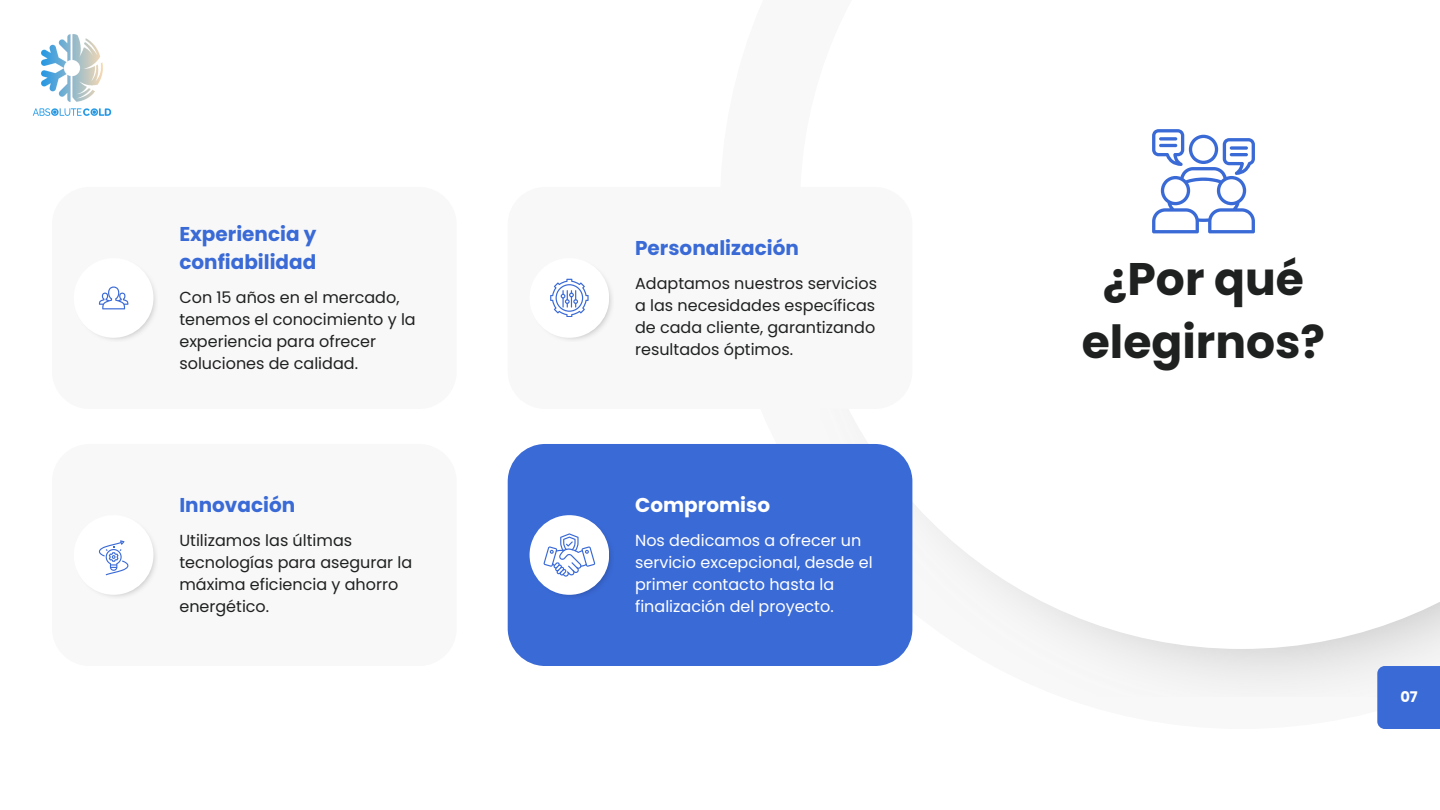
<style>
.page{position:relative;width:1440px;height:810px;background:#fff}
.page>*{position:absolute;margin:0;border:0;box-sizing:border-box;transform-origin:0 0}
.t1{font:700 45.6px/63px "Poppins";color:#1f2020;text-align:center}
.t2{font:700 20px/27.8px "Poppins";color:#3a6ad6}
.t3{font:700 20px "Poppins";color:#fff}
.t4{font:16px/21.8px "Poppins";color:#1f2020}
.t5{font:16px/21.8px "Poppins";color:#fff}
.t6{font:700 14.7px "Poppins";color:#fff}
</style>
<div class="page">
<div style="left:720px;top:0;width:720px;height:729px;background:#f8f8f8"></div>
<div style="left:800px;top:0;width:640px;height:649px;background:#fff"></div>
<div style="left:1377px;top:666px;width:63px;height:63px;background:#3a6ad6"></div>
<div style="left:52px;top:187px;width:405px;height:222px;background:#f8f8f8;border-radius:37px"></div>
<div style="left:52px;top:444px;width:405px;height:222px;background:#f8f8f8;border-radius:37px"></div>
<div style="left:508px;top:187px;width:404px;height:222px;background:#f8f8f8;border-radius:38px"></div>
<div style="left:508px;top:444px;width:404px;height:222px;background:#3a6ad6;border-radius:38px"></div>
<img style="left:101px;top:281px;width:55px;height:59px">
<img style="left:101px;top:538px;width:55px;height:59px">
<img style="left:557px;top:280px;width:55px;height:60px">
<img style="left:533px;top:517px;width:79px;height:80px">
<div style="left:74px;top:258px;width:79px;height:80px;background:#fff;border-radius:50%"></div>
<div style="left:74px;top:515px;width:79px;height:80px;background:#fff;border-radius:50%"></div>
<div style="left:530px;top:258px;width:79px;height:80px;background:#fff;border-radius:50%"></div>
<div style="left:530px;top:515px;width:79px;height:80px;background:#fff;border-radius:50%"></div>
<svg style="left:99px;top:287px;width:29px;height:22px"></svg>
<svg style="left:1152px;top:129px;width:103px;height:104px"></svg>
<svg style="left:1159px;top:137px;width:18px;height:4px"></svg>
<svg style="left:1230px;top:146px;width:18px;height:4px"></svg>
<hr style="left:1159px;top:144px;width:18px;height:3px;background:#3a6ad6;border-radius:2px">
<hr style="left:1230px;top:153px;width:18px;height:3px;background:#3a6ad6;border-radius:2px">
<img style="left:32px;top:34px;width:80px;height:82px">
<svg style="left:550px;top:279px;width:38px;height:38px"></svg>
<svg style="left:99px;top:540px;width:29px;height:35px"></svg>
<svg style="left:544px;top:533px;width:51px;height:44px"></svg>
<p class="t2" style="left:179px;top:220px;width:139px">Experiencia y confiabilidad</p>
<p class="t4" style="left:179px;top:287px;width:238px">Con 15 años en el mercado, tenemos el conocimiento y la experiencia para ofrecer soluciones de calidad.</p>
<p class="t2" style="left:179px;top:491px;width:117px">Innovación</p>
<p class="t4" style="left:179px;top:530px;width:234px">Utilizamos las últimas tecnologías para asegurar la máxima eficiencia y ahorro energético.</p>
<h1 class="t2" style="left:635px;top:234px;width:165px">Personalización</h1>
<p class="t4" style="left:635px;top:273px;width:243px;text-align:justify">Adaptamos nuestros servicios a las necesidades específicas de cada cliente, garantizando resultados óptimos.</p>
<p class="t3" style="left:635px;top:491px;width:136px">Compromiso</p>
<h2 class="t5" style="left:635px;top:530px;width:239px">Nos dedicamos a ofrecer un servicio excepcional, desde el primer contacto hasta la finalización del proyecto.</h2>
<p class="t1" style="left:1082px;top:248px;width:245px">¿Por qué elegirnos?</p>
<h2 class="t6" style="left:1400px;top:687px;width:19px">07</h2>
</div>
